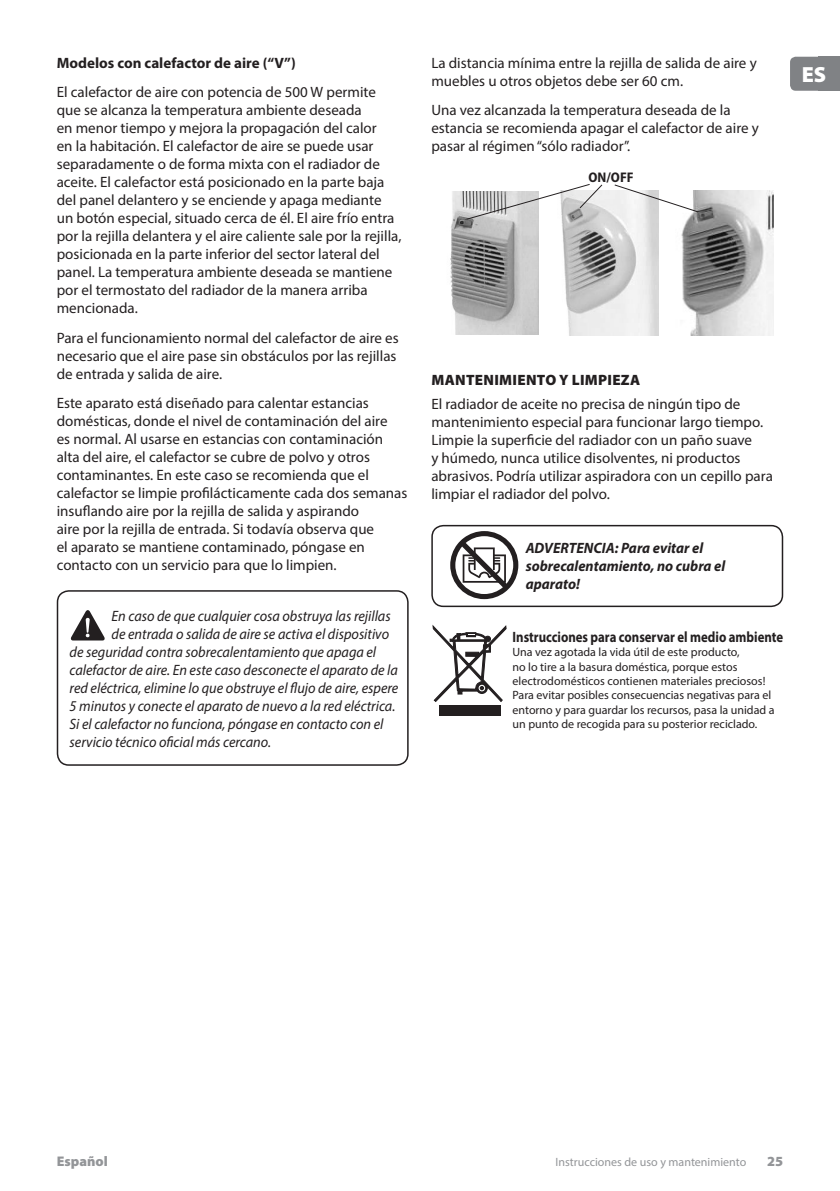
<style>
.page{position:relative;width:840px;height:1191px;background:#fff}
.page>*{position:absolute;margin:0;border:0;box-sizing:border-box;transform-origin:0 0}
.t1{font:900 22px "Myriad Pro";color:#fff}
.Body_Text{font:15px/18px "Myriad Pro";color:#231f20}
.t2{font:italic 15px "Myriad Pro";color:#231f20;scale:.95 1}
.t3{font:italic 700 15px/18px "Myriad Pro";color:#231f20;scale:.96 1}
.Body_Text-2{font:700 15px "Myriad Pro";color:#231f20;scale:.85 1}
.Body_Text-3{font:700 15px "Myriad Pro";color:#231f20}
.Header_Text{font:900 15px "Myriad Pro";letter-spacing:.02em;color:#231f20}
.t4{font:900 14px "Myriad Pro";color:#939598}
.t5{font:700 semi-condensed 14px "Myriad Pro";color:#231f20}
.Body_Text-4{font:12px/14.4px "Myriad Pro";color:#231f20}
.t6{font:12px "Myriad Pro";color:#939598}
</style>
<div class="page">
<div style="left:818px;top:57px;width:21px;height:34px;background:#808285"></div>
<div style="left:789px;top:57px;width:50px;height:34px;background:#808285;border-radius:6px"></div>
<svg style="left:71px;top:610px;width:34px;height:30px"></svg>
<div style="left:57px;top:590px;width:351px;height:175px;border:2px solid #231f20;border-radius:11px"></div>
<img style="left:450px;top:191px;width:88px;height:144px">
<img style="left:562px;top:191px;width:96px;height:144px">
<img style="left:681px;top:191px;width:92px;height:144px">
<svg style="left:465px;top:184px;width:137px;height:36px"></svg>
<svg style="left:613px;top:184px;width:85px;height:29px"></svg>
<svg style="left:450px;top:531px;width:68px;height:68px"></svg>
<div style="left:431px;top:525px;width:351px;height:82px;border:2px solid #231f20;border-radius:11px"></div>
<div style="left:438px;top:705px;width:62px;height:10px;background:#231f20"></div>
<svg style="left:432px;top:624px;width:74px;height:78px"></svg>
<p class="Body_Text-3" style="left:57px;top:53px;width:240px">Modelos con calefactor de aire (“V”)</p>
<p class="Body_Text" style="left:57px;top:83px;width:346px">El calefactor de aire con potencia de 500 W permite que se alcanza la temperatura ambiente deseada<br>en menor tiempo y mejora la propagación del calor<br>en la habitación. El calefactor de aire se puede usar separadamente o de forma mixta con el radiador de aceite. El calefactor está posicionado en la parte baja del panel delantero y se enciende y apaga mediante un botón especial, situado cerca de él. El aire frío entra por la rejilla delantera y el aire caliente sale por la rejilla, posicionada en la parte inferior del sector lateral del panel. La temperatura ambiente deseada se mantiene por el termostato del radiador de la manera arriba mencionada.</p>
<p class="Body_Text" style="left:57px;top:328px;width:343px">Para el funcionamiento normal del calefactor de aire es necesario que el aire pase sin obstáculos por las rejillas de entrada y salida de aire.</p>
<p class="Body_Text" style="left:57px;top:394px;width:352px">Este aparato está diseñado para calentar estancias domésticas, donde el nivel de contaminación del aire<br>es normal. Al usarse en estancias con contaminación alta del aire, el calefactor se cubre de polvo y otros contaminantes. En este caso se recomienda que el calefactor se limpie profilácticamente cada dos semanas insuflando aire por la rejilla de salida y aspirando<br>aire por la rejilla de entrada. Si todavía observa que<br>el aparato se mantiene contaminado, póngase en contacto con un servicio para que lo limpien.</p>
<p class="t2" style="left:111px;top:606px;width:295px">En caso de que cualquier cosa obstruya las rejillas</p>
<p class="t2" style="left:111px;top:624px;width:293px">de entrada o salida de aire se activa el dispositivo</p>
<p class="t2" style="left:70px;top:642px;width:324px">de seguridad contra sobrecalentamiento que apaga el</p>
<p class="t2" style="left:70px;top:660px;width:347px">calefactor de aire. En este caso desconecte el aparato de la</p>
<p class="t2" style="left:70px;top:678px;width:347px">red eléctrica, elimine lo que obstruye el flujo de aire, espere</p>
<p class="t2" style="left:70px;top:696px;width:344px">5 minutos y conecte el aparato de nuevo a la red eléctrica.</p>
<p class="t2" style="left:70px;top:714px;width:332px">Si el calefactor no funciona, póngase en contacto con el</p>
<p class="t2" style="left:70px;top:732px;width:213px">servicio técnico oficial más cercano.</p>
<p class="Body_Text" style="left:431px;top:54px;width:327px">La distancia mínima entre la rejilla de salida de aire y muebles u otros objetos debe ser 60 cm.</p>
<p class="Body_Text" style="left:431px;top:101px;width:329px">Una vez alcanzada la temperatura deseada de la estancia se recomienda apagar el calefactor de aire y pasar al régimen “sólo radiador”.</p>
<p class="t5" style="left:588px;top:169px;width:47px">ON/OFF</p>
<h1 class="t1" style="left:801px;top:62px;width:26px">ES</h1>
<p class="Header_Text" style="left:431px;top:372px;width:210px">MANTENIMIENTO Y LIMPIEZA</p>
<p class="Body_Text" style="left:431px;top:395px;width:343px">El radiador de aceite no precisa de ningún tipo de mantenimiento especial para funcionar largo tiempo.<br>Limpie la superficie del radiador con un paño suave<br>y húmedo, nunca utilice disolventes, ni productos abrasivos. Podría utilizar aspiradora con un cepillo para limpiar el radiador del polvo.</p>
<p class="t3" style="left:525px;top:539px;width:209px">ADVERTENCIA: Para evitar el sobrecalentamiento, no cubra el aparato!</p>
<p class="Body_Text-2" style="left:512px;top:627px;width:320px">Instrucciones para conservar el medio ambiente</p>
<p class="Body_Text-4" style="left:512px;top:645px;width:263px">Una vez agotada la vida útil de este producto,<br>no lo tire a la basura doméstica, porque estos electrodomésticos contienen materiales preciosos!<br>Para evitar posibles consecuencias negativas para el entorno y para guardar los recursos, pasa la unidad a un punto de recogida para su posterior reciclado.</p>
<p class="t4" style="left:57px;top:1153px;width:53px">Español</p>
<p class="t6" style="left:555px;top:1154px;width:192px">Instrucciones de uso y mantenimiento</p>
<p class="t4" style="left:766px;top:1153px;width:18px">25</p>
</div>
